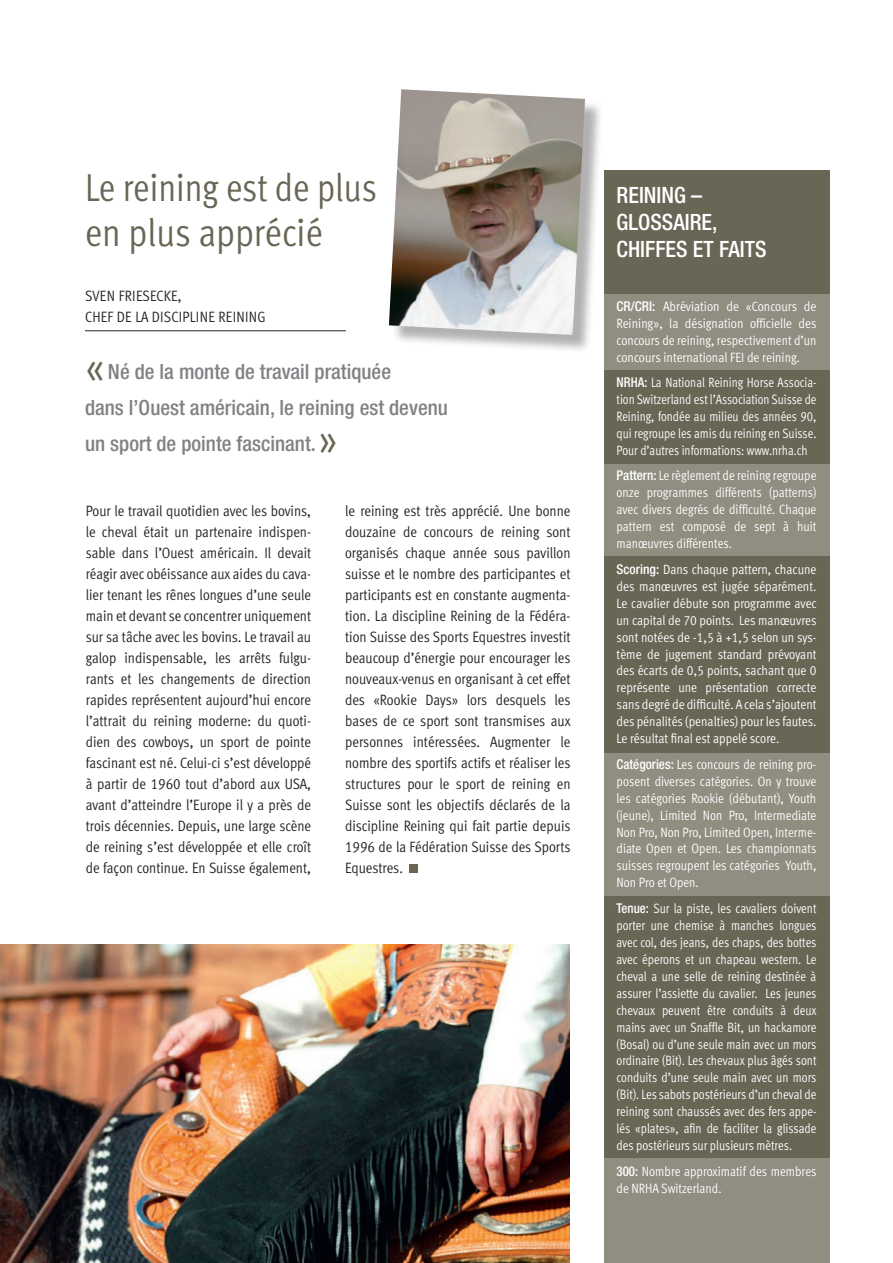
<style>
.page{position:relative;width:893px;height:1263px;background:#fff}
.page>*{position:absolute;margin:0;border:0;box-sizing:border-box;transform-origin:0 0}
.t1{font:39px/45px "Meta Cond Normal LF";color:#696656;scale:.96 1}
.t2{font:500 condensed 22.5px "Helvetica Neue LT Std";color:#fff}
.t3{font:500 condensed 21px/36px "Helvetica Neue LT Std";color:#808285}
.t4{font:15px/21px "Meta Cond Normal LF";color:#231f20;text-align:justify}
.t5{font:13.5px/17px "Meta Cond Normal LF";color:#fff;text-align:justify}
.t6{font:13.5px/17px "Meta Cond Normal LF";color:#fff;text-align:justify;scale:.95 1}
.t7{font:13.5px/17px "Meta Cond Normal LF";color:#fff;text-align:justify;scale:.94 1}
.s1{font-family:"Meta Cond Normal LF";font-weight:400;font-stretch:normal;font-size:45px;color:#696656}
.s2{font-family:"Helvetica Neue LT Std";font-weight:500;font-stretch:condensed}
</style>
<div class="page">
<div style="left:409px;top:864px;width:8px;height:9px;background:#696656"></div>
<hr style="left:85px;top:330px;width:261px;height:1px;background:#231f20">
<img style="left:0;top:944px;width:570px;height:319px">
<div style="left:604px;top:170px;width:225px;height:1093px;background:#696656"></div>
<div style="left:392px;top:92px;width:211px;height:261px;background:#231f20;opacity:.35"></div>
<img style="left:389px;top:89px;width:196px;height:246px">
<div style="left:604px;top:294px;width:225px;height:76px;background:#908e81"></div>
<div style="left:604px;top:464px;width:225px;height:92px;background:#908e81"></div>
<div style="left:604px;top:753px;width:225px;height:142px;background:#908e81"></div>
<div style="left:604px;top:1158px;width:225px;height:105px;background:#908e81"></div>
<h1 class="t1" style="left:85px;top:165px;width:306px">Le reining est de plus en plus apprécié</h1>
<p class="t4" style="left:85px;top:285px;width:47px">Sven Friesec</p>
<p class="t4" style="left:164px;top:285px;width:19px">ke,</p>
<p class="t4" style="left:85px;top:306px;width:74px">chefdeladiscipli</p>
<p class="t4" style="left:200px;top:306px;width:68px">ne Reining</p>
<h3 class="t3" style="left:85px;top:353px;width:364px"><span class="s1">«</span> Né de la monte de travail pratiquée<br>dans l’Ouest américain, le reining est devenu un sport de pointe fascinant. <span class="s1">»</span></h3>
<p class="t4" style="left:86px;top:500px;width:227px">Pour le travail quotidien avec les bovins, le cheval était un partenaire indispen&shy;sable dans l’Ouest américain. Il devait réagir avec obéissance aux aides du cava&shy;lier tenant les rênes longues d’une seule main et devant se concentrer uniquement sur sa tâche avec les bovins. Le travail au galop indispensable, les arrêts fulgu&shy;rants et les changements de direction rapides représentent aujourd’hui encore l’attrait du reining moderne: du quoti&shy;dien des cowboys, un sport de pointe fascinant est né. Celui-ci s’est développé à partir de 1960 tout d’abord aux USA, avant d’atteindre l’Europe il y a près de trois décennies. Depuis, une large scène de reining s’est développée et elle croît de façon continue. En Suisse également,</p>
<p class="t4" style="left:345px;top:500px;width:227px">le reining est très apprécié. Une bonne douzaine de concours de reining sont organisés chaque année sous pavillon suisse et le nombre des participantes et participants est en constante augmenta&shy;tion. La discipline Reining de la Fédéra&shy;tion Suisse des Sports Equestres investit beaucoup d’énergie pour encourager les nouveaux-venus en organisant à cet effet des «Rookie Days» lors desquels les bases de ce sport sont transmises aux personnes intéressées. Augmenter le nombre des sportifs actifs et réaliser les structures pour le sport de reining en Suisse sont les objectifs déclarés de la discipline Reining qui fait partie depuis 1996 de la Fédération Suisse des Sports Equestres.</p>
<h2 class="t2" style="left:617px;top:182px;width:22px">Reinin</h2>
<h2 class="t2" style="left:674px;top:182px;width:30px">g –</h2>
<h2 class="t2" style="left:617px;top:209px;width:24px">gloss</h2>
<h2 class="t2" style="left:673px;top:209px;width:46px">aire,</h2>
<h2 class="t2" style="left:617px;top:236px;width:11px">chiffes</h2>
<h2 class="t2" style="left:693px;top:236px;width:73px">et faits</h2>
<p class="t5" style="left:617px;top:298px;width:201px"><span class="s2">CR/CRI:</span> Abréviation de «Concours de Reining», la désignation officielle des concours de reining, respectivement d’un concours international FEI de reining.</p>
<p class="t7" style="left:617px;top:374px;width:214px"><span class="s2">NRHA:</span> La National Reining Horse Associa&shy;tion Switzerland est l’Association Suisse de Reining, fondée au milieu des années 90, qui regroupe les amis du reining en Suisse.<br>Pour d’autres informations: www.nrha.ch</p>
<p class="t5" style="left:617px;top:467px;width:201px"><span class="s2">Pattern:</span> Le règlement de reining regroupe onze programmes différents (patterns) avec divers degrés de difficulté. Chaque pattern est composé de sept à huit manœuvres différentes.</p>
<p class="t5" style="left:617px;top:560px;width:202px"><span class="s2">Scoring:</span> Dans chaque pattern, chacune des manœuvres est jugée séparément.<br>Le cavalier débute son programme avec un capital de 70 points. Les manœuvres sont notées de -1,5 à +1,5 selon un sys&shy;tème de jugement standard prévoyant des écarts de 0,5 points, sachant que 0 représente une présentation correcte sans degré de difficulté. A cela s’ajoutent des pénalités (penalties) pour les fautes.<br>Le résultat final est appelé score.</p>
<p class="t5" style="left:617px;top:755px;width:201px"><span class="s2">Catégories:</span> Les concours de reining pro&shy;posent diverses catégories. On y trouve les catégories Rookie (débutant), Youth (jeune), Limited Non Pro, Intermediate Non Pro, Non Pro, Limited Open, Interme&shy;diate Open et Open. Les championnats suisses regroupent les catégories Youth, Non Pro et Open.</p>
<p class="t6" style="left:617px;top:900px;width:212px"><span class="s2">Tenue:</span> Sur la piste, les cavaliers doivent porter une chemise à manches longues avec col, des jeans, des chaps, des bottes avec éperons et un chapeau western. Le cheval a une selle de reining destinée à assurer l’assiette du cavalier. Les jeunes chevaux peuvent être conduits à deux mains avec un Snaffle Bit, un hackamore (Bosal) ou d’une seule main avec un mors ordinaire (Bit). Les chevaux plus âgés sont conduits d’une seule main avec un mors (Bit). Les sabots postérieurs d’un cheval de reining sont chaussés avec des fers appe&shy;lés «plates», afin de faciliter la glissade des postérieurs sur plusieurs mètres.</p>
<p class="t5" style="left:617px;top:1162px;width:201px"><span class="s2">300:</span> Nombre approximatif des membres de N RHA Switzerland.</p>
</div>
